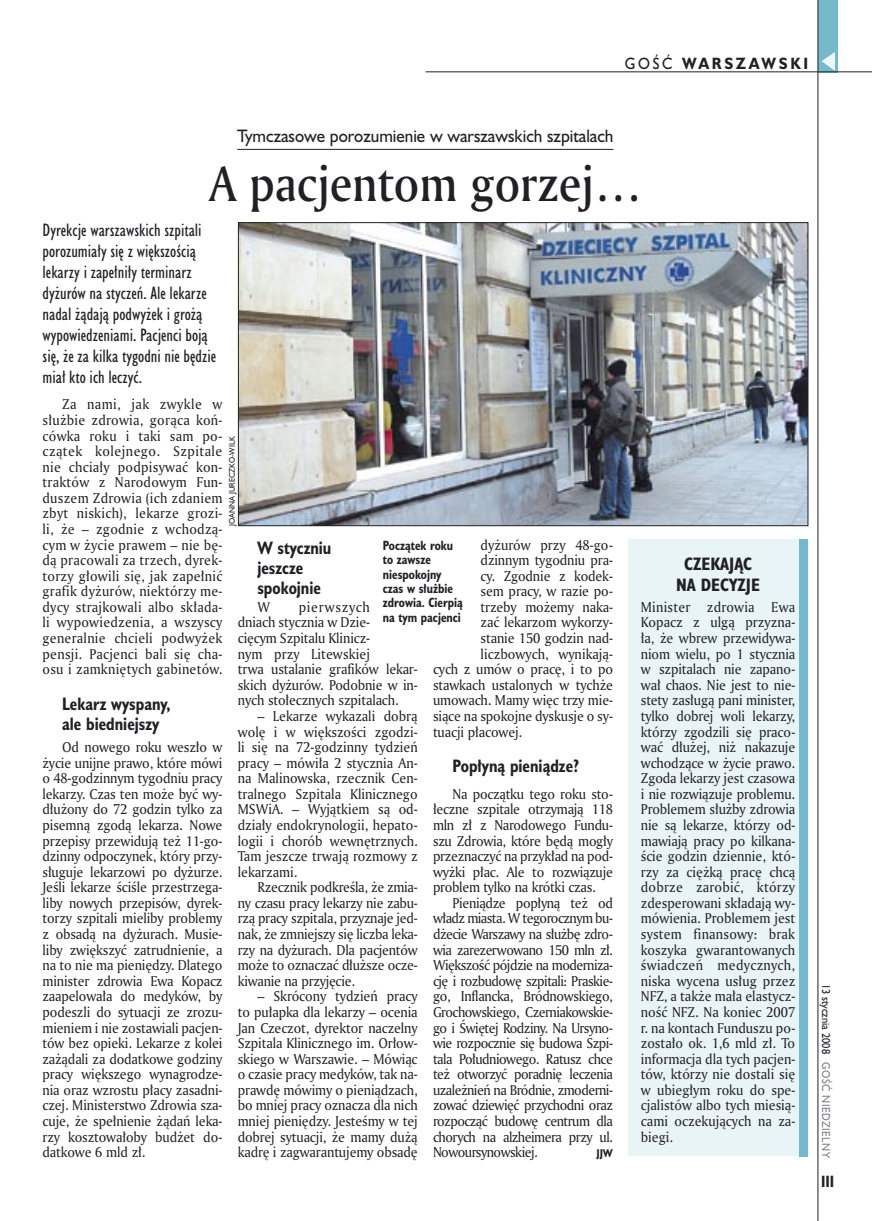
<style>
.page{position:relative;width:872px;height:1221px;background:#fff}
.page>*{position:absolute;margin:0;border:0;box-sizing:border-box;transform-origin:0 0}
._05a_tytyl_AmMd_32_pt{font:48px "Amerigo Md PL";color:#212125;scale:.9 1}
._06-4_lead_lokal_HuCn_11_pt{font:16.5px/21px "Humanst 521 Cn PL";color:#212125}
._04_srodtytul_HuCB_11_pt{font:700 16.5px/19.8px "Humanst 521 Cn PL";color:#212125;scale:.94 1}
._04-3_nadtytul_lokal{font:16.5px "Humanst 521 PL";color:#212125;scale:.94 1}
._04-2_tytul_ramki{font:700 16.5px/21px "Humanst 521 Cn PL";color:#212125;text-align:center}
._15b_temat_prawo{font:700 15px "Humanst 521 PL";letter-spacing:.2em;color:#212125;scale:.9 1}
._17_pagina_prawa{font:700 15px "Humanst 521 Cn PL";color:#212125;scale:.94 1}
._01_body_tekst{font:13.8px/15.6px "Amerigo PL";letter-spacing:-.01em;color:#212125;text-align:justify;scale:.94 1}
._03-4_body_liturgii{font:13.8px/15.6px "Amerigo PL";color:#212125;text-align:justify;scale:.94 1}
._09_podpis_zdjecia_HuCnB{font:700 12.3px/14.4px "Humanst 521 Cn PL";color:#212125;scale:.94 1}
._19a_data_prawa_GOSC{font:10.5px "Humanst 521 PL";letter-spacing:.05em;color:#7f7f83;scale:.9 1}
._19_data_prawa{font:10.5px "Humanst 521 PL";color:#212125;scale:.9 1}
._01_body_tekst-2{font:700 10.35px "Humanst 521 PL";color:#212125;scale:.9 1}
._09a_autor_zdjecia_Hu_5_pt{font:7.5px "Humanst 521 PL";color:#212125;scale:.94 1}
.s1{font-weight:400}
</style>
<div class="page">
<div style="left:818px;top:0;width:19px;height:72px;background:#75baca"></div>
<svg style="left:821px;top:52px;width:14px;height:19px"></svg>
<hr style="left:425px;top:72px;width:447px;height:1px;background:#212125">
<hr style="left:817px;top:0;width:1px;height:1220px;background:#212125">
<div style="left:628px;top:539px;width:180px;height:616px;background:#e9f4f6"></div>
<div style="left:799px;top:539px;width:9px;height:617px;background:#75baca"></div>
<hr style="left:237px;top:149px;width:376px;height:1px;background:#212125">
<img style="left:240px;top:224px;width:566px;height:300px">
<div style="left:238px;top:222px;width:570px;height:304px;border:1px solid #212125"></div>
<p class="_15b_temat_prawo" style="left:625px;top:53px;width:205px"><span class="s1">GOŚĆ</span> WARSZAWSKI</p>
<p class="_04-3_nadtytul_lokal" style="left:237px;top:125px;width:401px">Tymczasowe porozumienie w warszawskich szpitalach</p>
<p class="_05a_tytyl_AmMd_32_pt" style="left:209px;top:152px;width:481px">A pacjentom gorzej…</p>
<p class="_06-4_lead_lokal_HuCn_11_pt" style="left:43px;top:219px;width:175px">Dyrekcje warszawskich szpitali porozumiały się z większością lekarzy i zapełniły terminarz dyżurów na styczeń. Ale lekarze nadal żądają podwyżek i grożą wypowiedzeniami. Pacjenci boją się, że za kilka tygodni nie będzie miał kto ich leczyć.</p>
<p class="_01_body_tekst" style="left:43px;top:396px;width:193px;text-indent:20px">Za nami, jak zwykle w służbie zdrowia, gorąca koń&shy;cówka roku i taki sam po&shy;czątek kolejnego. Szpitale nie chciały podpisywać kon&shy;traktów z Narodowym Fun&shy;duszem Zdrowia (ich zdaniem zbyt niskich), lekarze grozi&shy;li, że – zgodnie z wchodzą&shy;cym w życie prawem – nie bę&shy;dą pracowali za trzech, dyrek&shy;torzy głowili się, jak zapełnić grafik dyżurów, niektórzy me&shy;dycy strajkowali albo składa&shy;li wypowiedzenia, a wszyscy generalnie chcieli podwyżek pensji. Pacjenci bali się cha&shy;osu i zamkniętych gabinetów.</p>
<p class="_04_srodtytul_HuCB_11_pt" style="left:62px;top:693px;width:117px">Lekarz wyspany, ale biedniejszy</p>
<p class="_01_body_tekst" style="left:43px;top:739px;width:193px;text-indent:20px">Od nowego roku weszło w życie unijne prawo, które mówi o 48-godzinnym tygodniu pracy lekarzy. Czas ten może być wy&shy;dłużony do 72 godzin tylko za pisemną zgodą lekarza. Nowe przepisy przewidują też 11-go&shy;dzinny odpoczynek, który przy&shy;sługuje lekarzowi po dyżurze.<br>Jeśli lekarze ściśle przestrzega&shy;liby nowych przepisów, dyrek&shy;torzy szpitali mieliby problemy z obsadą na dyżurach. Musie&shy;liby zwiększyć zatrudnienie, a na to nie ma pieniędzy. Dlatego minister zdrowia Ewa Kopacz zaapelowała do medyków, by podeszli do sytuacji ze zrozu&shy;mieniem i nie zostawiali pacjen&shy;tów bez opieki. Lekarze z kolei zażądali za dodatkowe godziny pracy większego wynagrodze&shy;nia oraz wzrostu płacy zasadni&shy;czej. Ministerstwo Zdrowia sza&shy;cuje, że spełnienie żądań leka&shy;rzy kosztowałoby budżet do&shy;datkowe 6 mld zł.</p>
<p class="_09a_autor_zdjecia_Hu_5_pt" style="left:227px;top:526px;width:97px;rotate:-90deg">JOANNA JURECZKO-WILK</p>
<p class="_01_body_tekst" style="left:480px;top:536px;width:142px">dyżurów przy 48-go-</p>
<p class="_01_body_tekst" style="left:480px;top:552px;width:142px">dzinnym tygodniu pra-</p>
<p class="_01_body_tekst" style="left:480px;top:567px;width:142px">cy. Zgodnie z kodek-</p>
<p class="_01_body_tekst" style="left:480px;top:583px;width:142px">sem pracy, w razie po-</p>
<p class="_01_body_tekst" style="left:480px;top:598px;width:142px">trzeby możemy naka-</p>
<p class="_01_body_tekst" style="left:480px;top:614px;width:142px">zać lekarzom wykorzy-</p>
<p class="_01_body_tekst" style="left:480px;top:630px;width:142px">stanie 150 godzin nad-</p>
<p class="_01_body_tekst" style="left:480px;top:645px;width:142px">liczbowych, wynikają-</p>
<p class="_01_body_tekst" style="left:433px;top:661px;width:193px">cych z umów o pracę, i to po</p>
<p class="_01_body_tekst" style="left:433px;top:676px;width:193px">stawkach ustalonych w tychże</p>
<p class="_01_body_tekst" style="left:433px;top:692px;width:193px">umowach. Mamy więc trzy mie-</p>
<p class="_01_body_tekst" style="left:433px;top:707px;width:193px">siące na spokojne dyskusje o sy-</p>
<p class="_01_body_tekst" style="left:433px;top:723px;width:96px">tuacji płacowej.</p>
<p class="_04_srodtytul_HuCB_11_pt" style="left:452px;top:756px;width:136px">Popłyną pieniądze?</p>
<p class="_01_body_tekst" style="left:433px;top:785px;width:193px;text-indent:20px">Na początku tego roku sto&shy;łeczne szpitale otrzymają 118 mln zł z Narodowego Fundu&shy;szu Zdrowia, które będą mogły przeznaczyć na przykład na pod&shy;wyżki płac. Ale to rozwiązuje problem tylko na krótki czas.</p>
<p class="_01_body_tekst" style="left:433px;top:894px;width:193px;text-indent:20px">Pieniądze popłyną też od władz miasta. W tegorocznym bu&shy;dżecie Warszawy na służbę zdro&shy;wia zarezerwowano 150 mln zł.<br>Większość pójdzie na moderniza&shy;cję i rozbudowę szpitali: Praskie&shy;go, Inflancka, Bródnowskiego, Grochowskiego, Czerniakowskie&shy;go i Świętej Rodziny. Na Ursyno&shy;wie rozpocznie się budowa Szpi&shy;tala Południowego. Ratusz chce też otworzyć poradnię leczenia uzależnień na Bródnie, zmoderni&shy;zować dziewięć przychodni oraz rozpocząć budowę centrum dla chorych na alzheimera przy ul.<br>Nowoursynowskiej.</p>
<p class="_09_podpis_zdjecia_HuCnB" style="left:383px;top:537px;width:87px">Początek roku to zawsze niespokojny czas w służbie zdrowia. Cierpią na tym pacjenci</p>
<p class="_04_srodtytul_HuCB_11_pt" style="left:257px;top:537px;width:80px">W styczniu jeszcze spokojnie</p>
<p class="_01_body_tekst" style="left:257px;top:598px;width:15px">W</p>
<p class="_01_body_tekst" style="left:238px;top:598px;width:193px;text-align:left;text-indent:61px">pierwszych<br>dniach stycznia w Dzie-<br>cięcym Szpitalu Klinicz-<br>nym przy Litewskiej<br>trwa ustalanie grafików lekar&shy;skich dyżurów. Podobnie w in&shy;nych stołecznych szpitalach.</p>
<p class="_01_body_tekst" style="left:238px;top:707px;width:193px;text-indent:20px">– Lekarze wykazali dobrą wolę i w większości zgodzi&shy;li się na 72-godzinny tydzień pracy – mówiła 2 stycznia An&shy;na Malinowska, rzecznik Cen&shy;tralnego Szpitala Klinicznego MSWiA. – Wyjątkiem są od&shy;działy endokrynologii, hepato&shy;logii i chorób wewnętrznych.<br>Tam jeszcze trwają rozmowy z lekarzami.</p>
<p class="_01_body_tekst" style="left:238px;top:879px;width:193px;text-indent:20px">Rzecznik podkreśla, że zmia&shy;ny czasu pracy lekarzy nie zabu&shy;rzą pracy szpitala, przyznaje jed&shy;nak, że zmniejszy się liczba leka&shy;rzy na dyżurach. Dla pacjentów może to oznaczać dłuższe ocze&shy;kiwanie na przyjęcie.</p>
<p class="_01_body_tekst" style="left:238px;top:988px;width:193px;text-indent:20px">– Skrócony tydzień pracy to pułapka dla lekarzy – ocenia Jan Czeczot, dyrektor naczelny Szpitala Klinicznego im. Orłow&shy;skiego w Warszawie. – Mówiąc o czasie pracy medyków, tak na&shy;prawdę mówimy o pieniądzach, bo mniej pracy oznacza dla nich mniej pieniędzy. Jesteśmy w tej dobrej sytuacji, że mamy dużą kadrę i zagwarantujemy obsadę</p>
<p class="_01_body_tekst-2" style="left:596px;top:1146px;width:20px">JJW</p>
<p class="_04-2_tytul_ramki" style="left:676px;top:553px;width:85px">CZEKAJĄC<br>NA DECYZJE</p>
<p class="_03-4_body_liturgii" style="left:641px;top:598px;width:166px">Minister zdrowia Ewa Kopacz z ulgą przyzna&shy;ła, że wbrew przewidywa&shy;niom wielu, po 1 stycznia w szpitalach nie zapano&shy;wał chaos. Nie jest to nie&shy;stety zasługą pani minister, tylko dobrej woli lekarzy, którzy zgodzili się praco&shy;wać dłużej, niż nakazuje wchodzące w życie prawo.<br>Zgoda lekarzy jest czasowa i nie rozwiązuje problemu.<br>Problemem służby zdrowia nie są lekarze, którzy od&shy;mawiają pracy po kilkana&shy;ście godzin dziennie, któ&shy;rzy za ciężką pracę chcą dobrze zarobić, którzy zdesperowani składają wy&shy;mówienia. Problemem jest system finansowy: brak koszyka gwarantowanych świadczeń medycznych, niska wycena usług przez NFZ, a także mała elastycz&shy;ność NFZ. Na koniec 2007 r. na kontach Funduszu po&shy;zostało ok. 1,6 mld zł. To informacja dla tych pacjen&shy;tów, którzy nie dostali się w ubiegłym roku do spe&shy;cjalistów albo tych miesią&shy;cami oczekujących na za&shy;biegi.</p>
<p class="_19_data_prawa" style="left:833px;top:983px;width:79px;rotate:90deg">13 stycznia 2008</p>
<p class="_19a_data_prawa_GOSC" style="left:833px;top:1062px;width:108px;rotate:90deg">GOŚĆ NIEDZIELNY</p>
<p class="_17_pagina_prawa" style="left:821px;top:1171px;width:15px">III</p>
</div>
